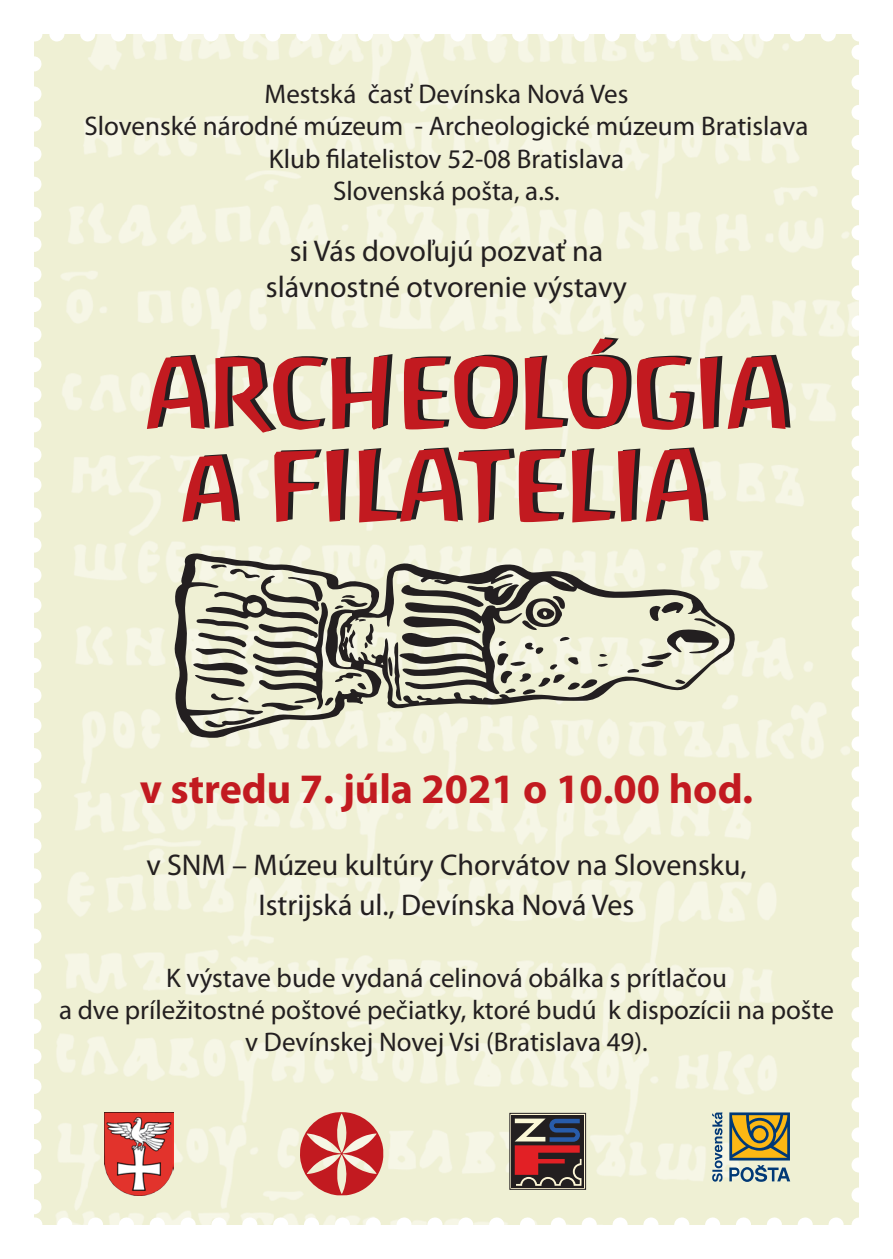
<style>
.page{position:relative;width:893px;height:1259px;background:#fff}
.page>*{position:absolute;margin:0;border:0;box-sizing:border-box;transform-origin:0 0}
.t1{font:700 42px "Myriad Pro";color:#c21a20}
.t2{font:30px/39.6px "Myriad Pro";color:#231f20;text-align:center}
.t3{font:27px/32.4px "Myriad Pro";color:#231f20;text-align:center}
</style>
<div class="page">
<img style="left:34px;top:34px;width:825px;height:1191px">
<svg style="left:34px;top:64px;width:8px;height:1146px"></svg>
<svg style="left:65px;top:1217px;width:779px;height:8px"></svg>
<svg style="left:851px;top:49px;width:8px;height:1146px"></svg>
<svg style="left:49px;top:34px;width:779px;height:8px"></svg>
<svg style="left:182px;top:447px;width:526px;height:76px;background:#c88c81"></svg>
<svg style="left:147px;top:338px;width:638px;height:95px;background:#cc9689"></svg>
<img style="left:104px;top:1112px;width:69px;height:83px">
<svg style="left:300px;top:1112px;width:83px;height:83px;background:#d5756e"></svg>
<div style="left:510px;top:1113px;width:76px;height:76px;border:1px solid #231f20"></div>
<div style="left:511px;top:1114px;width:73px;height:73px;background:#231f20"></div>
<svg style="left:515px;top:1118px;width:67px;height:68px"></svg>
<svg style="left:712px;top:1112px;width:78px;height:70px;background:#9d9d78"></svg>
<svg style="left:173px;top:553px;width:563px;height:185px;background:#bcbba9"></svg>
<p class="t3" style="left:85px;top:77px;width:725px">Mestská časť Devínska Nová Ves<br>Slovenské národné múzeum - Archeologické múzeum Bratislava Klub filatelistov 52-08 Bratislava<br>Slovenská pošta, a.s.</p>
<p class="t2" style="left:266px;top:232px;width:363px;line-height:36px">si Vás dovoľujú pozvať na slávnostné otvorenie výstavy</p>
<h1 class="t1" style="left:140px;top:761px;width:615px">v stredu 7. júla 2021 o 10.00 hod.</h1>
<p class="t2" style="left:146px;top:844px;width:602px">v SNM – Múzeu kultúry Chorvátov na Slovensku,<br>Istrijská ul., Devínska Nová Ves</p>
<p class="t3" style="left:59px;top:961px;width:776px">K výstave bude vydaná celinová obálka s prítlačou<br>a dve príležitostné poštové pečiatky, ktoré budú k dispozícii na pošte v Devínskej Novej Vsi (Bratislava 49).</p>
</div>
